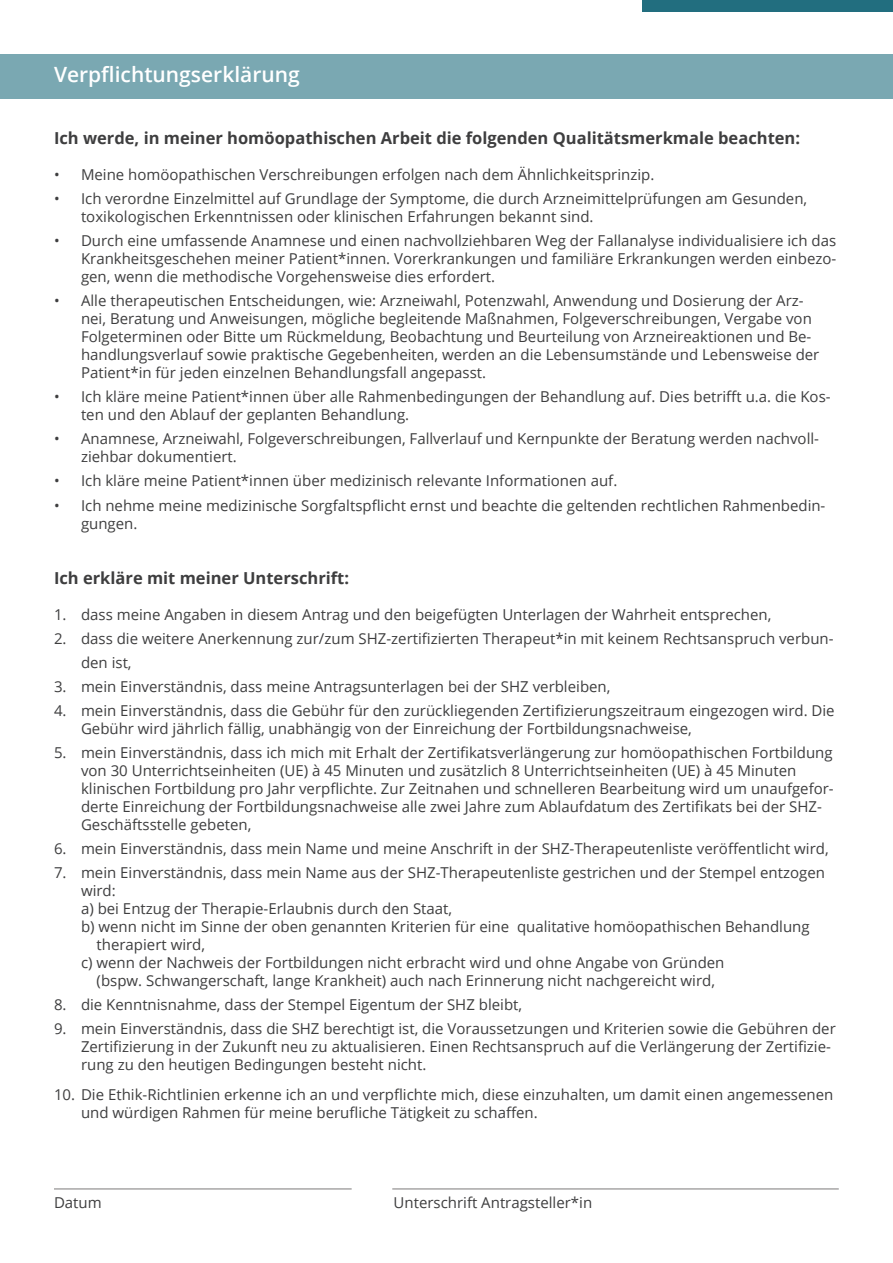
<style>
.page{position:relative;width:893px;height:1263px;background:#fff}
.page>*{position:absolute;margin:0;border:0;box-sizing:border-box;transform-origin:0 0}
.t1{font:600 21px "Open Sans";color:#fff}
.t2{font:700 16.5px "Open Sans";color:#3e3e3f}
.t3{font:15px/18px "Open Sans";color:#3e3e3f}
</style>
<div class="page">
<div style="left:643px;top:0;width:250px;height:12px;background:#226e7f"></div>
<div style="left:0;top:54px;width:893px;height:44px;background:#7aa8b2"></div>
<hr style="left:54px;top:1188px;width:298px;height:1px;background:#231f20">
<hr style="left:392px;top:1188px;width:447px;height:1px;background:#231f20">
<hr style="left:892px;top:54px;width:1px;height:66px;background:#226e7f">
<h1 class="t1" style="left:54px;top:60px;width:247px">Verpflichtungserklärung</h1>
<p class="t2" style="left:54px;top:127px;width:748px">Ich werde, in meiner homöopathischen Arbeit die folgenden Qualitätsmerkmale beachten:</p>
<p class="t3" style="left:54px;top:166px;width:602px">• Meine homöopathischen Verschreibungen erfolgen nach dem Ähnlichkeitsprinzip.</p>
<p class="t3" style="left:81px;top:190px;width:728px;text-indent:-27px">• Ich verordne Einzelmittel auf Grundlage der Symptome, die durch Arzneimittelprüfungen am Gesunden, toxikologischen Erkenntnissen oder klinischen Erfahrungen bekannt sind.</p>
<p class="t3" style="left:81px;top:232px;width:757px;text-align:justify;text-indent:-27px">• Durch eine umfassende Anamnese und einen nachvollziehbaren Weg der Fallanalyse individualisiere ich das Krankheitsgeschehen meiner Patient*innen. Vorerkrankungen und familiäre Erkrankungen werden einbezo&shy;gen, wenn die methodische Vorgehensweise dies erfordert.</p>
<p class="t3" style="left:81px;top:292px;width:740px;text-indent:-27px">• Alle therapeutischen Entscheidungen, wie: Arzneiwahl, Potenzwahl, Anwendung und Dosierung der Arz&shy;nei, Beratung und Anweisungen, mögliche begleitende Maßnahmen, Folgeverschreibungen, Vergabe von Folgeterminen oder Bitte um Rückmeldung, Beobachtung und Beurteilung von Arzneireaktionen und Be&shy;handlungsverlauf sowie praktische Gegebenheiten, werden an die Lebensumstände und Lebensweise der Patient*in für jeden einzelnen Behandlungsfall angepasst.</p>
<p class="t3" style="left:81px;top:388px;width:751px;text-indent:-27px">• Ich kläre meine Patient*innen über alle Rahmenbedingungen der Behandlung auf. Dies betrifft u.a. die Kos&shy;ten und den Ablauf der geplanten Behandlung.</p>
<p class="t3" style="left:81px;top:430px;width:739px;text-indent:-27px">• Anamnese, Arzneiwahl, Folgeverschreibungen, Fallverlauf und Kernpunkte der Beratung werden nachvoll&shy;ziehbar dokumentiert.</p>
<p class="t3" style="left:54px;top:472px;width:565px">• Ich kläre meine Patient*innen über medizinisch relevante Informationen auf.</p>
<p class="t3" style="left:81px;top:496px;width:746px;text-indent:-27px">• Ich nehme meine medizinische Sorgfaltspflicht ernst und beachte die geltenden rechtlichen Rahmenbedin&shy;gungen.</p>
<p class="t2" style="left:54px;top:567px;width:297px">Ich erkläre mit meiner Unterschrift:</p>
<p class="t3" style="left:54px;top:605px;width:719px">1. dass meine Angaben in diesem Antrag und den beigefügten Unterlagen der Wahrheit entsprechen,</p>
<p class="t3" style="left:81px;top:626px;width:754px;line-height:24px;text-indent:-27px">2. dass die weitere Anerkennung zur/zum SHZ-zertifizierten Therapeut*in mit keinem Rechtsanspruch verbun&shy;den ist,</p>
<p class="t3" style="left:54px;top:677px;width:558px">3. mein Einverständnis, dass meine Antragsunterlagen bei der SHZ verbleiben,</p>
<p class="t3" style="left:81px;top:701px;width:755px;text-indent:-27px">4. mein Einverständnis, dass die Gebühr für den zurückliegenden Zertifizierungszeitraum eingezogen wird. Die<br>Gebühr wird jährlich fällig, unabhängig von der Einreichung der Fortbildungsnachweise,</p>
<p class="t3" style="left:81px;top:743px;width:754px;text-indent:-27px">5. mein Einverständnis, dass ich mich mit Erhalt der Zertifikatsverlängerung zur homöopathischen Fortbildung von 30 Unterrichtseinheiten (UE) à 45 Minuten und zusätzlich 8 Unterrichtseinheiten (UE) à 45 Minuten klinischen Fortbildung pro Jahr verpflichte. Zur Zeitnahen und schnelleren Bearbeitung wird um unaufgefor&shy;derte Einreichung der Fortbildungsnachweise alle zwei Jahre zum Ablaufdatum des Zertifikats bei der SHZ-Geschäftsstelle gebeten,</p>
<p class="t3" style="left:54px;top:839px;width:776px">6. mein Einverständnis, dass mein Name und meine Anschrift in der SHZ-Therapeutenliste veröffentlicht wird,</p>
<p class="t3" style="left:54px;top:863px;width:772px">7. mein Einverständnis, dass mein Name aus der SHZ-Therapeutenliste gestrichen und der Stempel entzogen</p>
<p class="t3" style="left:81px;top:881px;width:36px">wird:</p>
<p class="t3" style="left:81px;top:899px;width:373px">a) bei Entzug der Therapie-Erlaubnis durch den Staat,</p>
<p class="t3" style="left:81px;top:917px;width:730px">b) wenn nicht im Sinne der oben genannten Kriterien für eine qualitative homöopathischen Behandlung</p>
<p class="t3" style="left:97px;top:935px;width:110px">therapiert wird,</p>
<p class="t3" style="left:81px;top:953px;width:645px">c) wenn der Nachweis der Fortbildungen nicht erbracht wird und ohne Angabe von Gründen</p>
<p class="t3" style="left:97px;top:971px;width:620px">(bspw. Schwangerschaft, lange Krankheit) auch nach Erinnerung nicht nachgereicht wird,</p>
<p class="t3" style="left:54px;top:995px;width:470px">8. die Kenntnisnahme, dass der Stempel Eigentum der SHZ bleibt,</p>
<p class="t3" style="left:81px;top:1019px;width:756px;text-indent:-27px">9. mein Einverständnis, dass die SHZ berechtigt ist, die Voraussetzungen und Kriterien sowie die Gebühren der<br>Zertifizierung in der Zukunft neu zu aktualisieren. Einen Rechtsanspruch auf die Verlängerung der Zertifizie&shy;rung zu den heutigen Bedingungen besteht nicht.</p>
<p class="t3" style="left:81px;top:1085px;width:754px;text-indent:-27px">10. Die Ethik-Richtlinien erkenne ich an und verpflichte mich, diese einzuhalten, um damit einen angemessenen und würdigen Rahmen für meine berufliche Tätigkeit zu schaffen.</p>
<p class="t3" style="left:54px;top:1193px;width:49px">Datum</p>
<p class="t3" style="left:394px;top:1193px;width:200px">Unterschrift Antragsteller*in</p>
</div>
